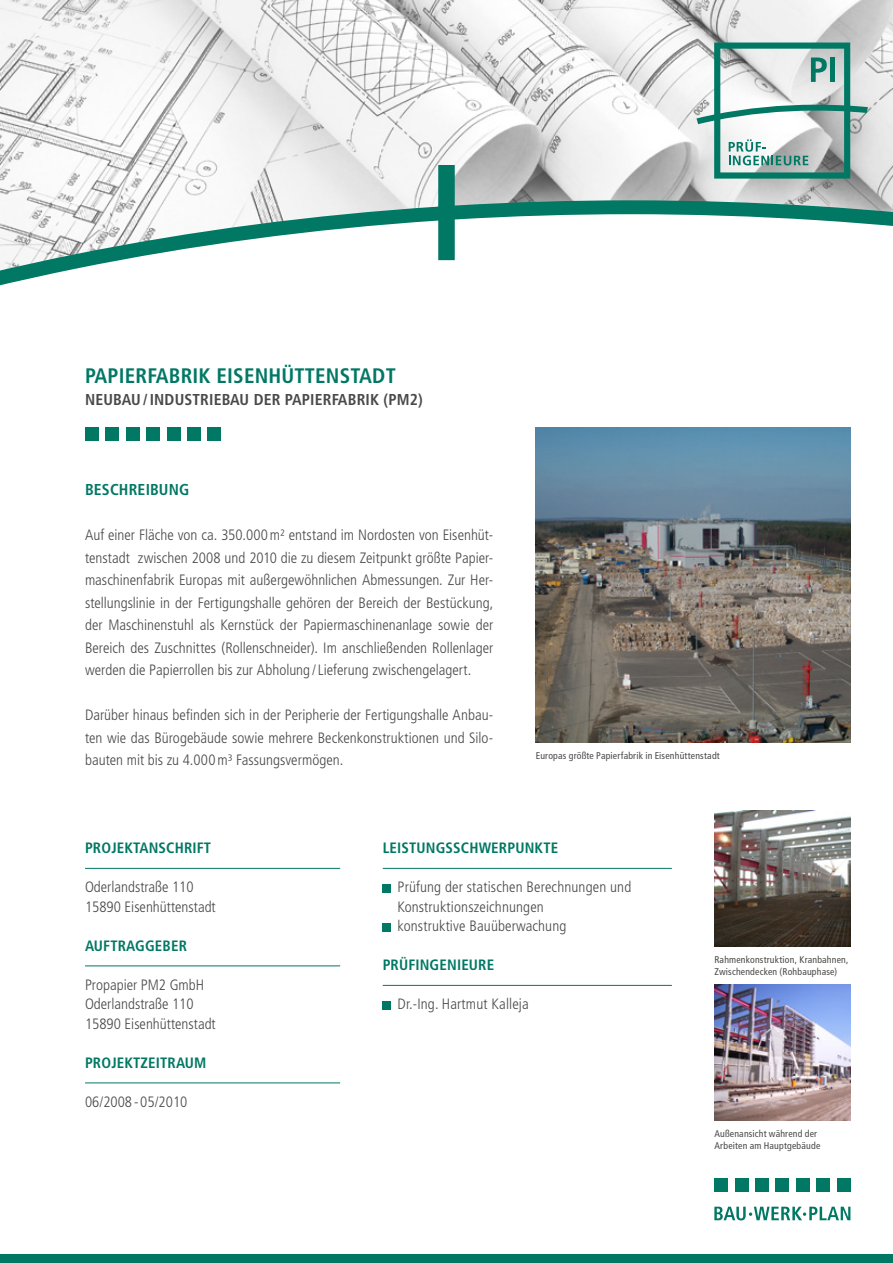
<style>
.page{position:relative;width:893px;height:1263px;background:#fff}
.page>*{position:absolute;margin:0;border:0;box-sizing:border-box;transform-origin:0 0}
.t1{font:700 condensed 21px "Frutiger LT Std";letter-spacing:.01em;color:#007864}
.t2{font:700 condensed 15.75px "Frutiger LT Std";letter-spacing:.01em;color:#494948}
.t3{font:700 condensed 15.75px "Frutiger LT Std";letter-spacing:.01em;color:#007864}
.t4{font:300 condensed 15px/22.5px "Frutiger LT Std";color:#494948}
.t5{font:700 condensed 15px "Frutiger LT Std";letter-spacing:.01em;color:#007864}
.t6{font:condensed 9.75px/11.7px "Frutiger LT Std";letter-spacing:.02em;color:#494948}
</style>
<div class="page">
<img style="left:0;top:0;width:893px;height:165px">
<svg style="left:0;top:165px;width:893px;height:121px"></svg>
<div style="left:0;top:1254px;width:893px;height:9px;background:#007864"></div>
<svg style="left:714px;top:1207px;width:136px;height:13px"></svg>
<div style="left:837px;top:1178px;width:13px;height:13px;background:#007864"></div>
<div style="left:816px;top:1178px;width:14px;height:13px;background:#007864"></div>
<div style="left:796px;top:1178px;width:14px;height:13px;background:#007864"></div>
<div style="left:776px;top:1178px;width:13px;height:13px;background:#007864"></div>
<div style="left:755px;top:1178px;width:14px;height:13px;background:#007864"></div>
<div style="left:735px;top:1178px;width:13px;height:13px;background:#007864"></div>
<div style="left:714px;top:1178px;width:14px;height:13px;background:#007864"></div>
<svg style="left:696px;top:43px;width:172px;height:136px"></svg>
<div style="left:208px;top:428px;width:13px;height:13px;background:#007864"></div>
<div style="left:187px;top:428px;width:14px;height:13px;background:#007864"></div>
<div style="left:167px;top:428px;width:13px;height:13px;background:#007864"></div>
<div style="left:146px;top:428px;width:14px;height:13px;background:#007864"></div>
<div style="left:126px;top:428px;width:14px;height:13px;background:#007864"></div>
<div style="left:106px;top:428px;width:13px;height:13px;background:#007864"></div>
<div style="left:85px;top:428px;width:14px;height:13px;background:#007864"></div>
<img style="left:714px;top:810px;width:136px;height:136px">
<img style="left:714px;top:984px;width:136px;height:136px">
<img style="left:536px;top:428px;width:314px;height:314px">
<hr style="left:85px;top:868px;width:255px;height:1px;background:#007864">
<hr style="left:85px;top:966px;width:255px;height:1px;background:#007864">
<hr style="left:85px;top:1083px;width:255px;height:1px;background:#007864">
<hr style="left:383px;top:868px;width:289px;height:1px;background:#007864">
<hr style="left:383px;top:985px;width:289px;height:1px;background:#007864">
<div style="left:383px;top:884px;width:8px;height:8px;background:#007864"></div>
<div style="left:383px;top:923px;width:8px;height:8px;background:#007864"></div>
<div style="left:383px;top:1001px;width:8px;height:8px;background:#007864"></div>
<h1 class="t1" style="left:85px;top:363px;width:312px">PAPIERFABRIK EISENHÜTTENSTADT</h1>
<p class="t2" style="left:85px;top:390px;width:339px">NEUBAU/ INDUSTRIEBAU DER PAPIERFABRIK (PM2)</p>
<p class="t3" style="left:85px;top:480px;width:106px">BESCHREIBUNG</p>
<p class="t4" style="left:85px;top:524px;width:410px;text-align:justify">Auf einer Fläche von ca. 350.000m² entstand im Nordosten von Eisenhüt&shy;tenstadt zwischen 2008 und 2010 die zu diesem Zeitpunkt größte Papier&shy;maschinenfabrik Europas mit außergewöhnlichen Abmessungen. Zur Her&shy;stellungslinie in der Fertigungshalle gehören der Bereich der Bestückung, der Maschinenstuhl als Kernstück der Papiermaschinenanlage sowie der Bereich des Zuschnittes (Rollenschneider). Im anschließenden Rollenlager werden die Papierrollen bis zur Abholung /Lieferung zwischengelagert.</p>
<p class="t4" style="left:85px;top:704px;width:410px;text-align:justify">Darüber hinaus befinden sich in der Peripherie der Fertigungshalle Anbau&shy;ten wie das Bürogebäude sowie mehrere Beckenkonstruktionen und Silo&shy;bauten mit bis zu 4.000m³ Fassungsvermögen.</p>
<p class="t6" style="left:536px;top:750px;width:186px">Europas größte Papierfabrik in Eisenhüttenstadt</p>
<p class="t5" style="left:85px;top:839px;width:128px">PROJEKTANSCHRIFT</p>
<p class="t4" style="left:85px;top:877px;width:132px;line-height:19.5px">Oderlandstraße 110<br>15890 Eisenhüttenstadt</p>
<p class="t5" style="left:85px;top:937px;width:104px">AUFTRAGGEBER</p>
<p class="t4" style="left:85px;top:975px;width:132px;line-height:19.5px">Propapier PM2 GmbH<br>Oderlandstraße 110<br>15890 Eisenhüttenstadt</p>
<p class="t5" style="left:85px;top:1054px;width:123px">PROJEKTZEITRAUM</p>
<p class="t4" style="left:85px;top:1090px;width:104px">06/2008 - 05/2010</p>
<p class="t5" style="left:383px;top:839px;width:177px">LEISTUNGSSCHWERPUNKTE</p>
<p class="t4" style="left:398px;top:877px;width:235px;line-height:19.5px">Prüfung der statischen Berechnungen und<br>Konstruktionszeichnungen<br>konstruktive Bauüberwachung</p>
<p class="t5" style="left:383px;top:956px;width:113px">PRÜFINGENIEURE</p>
<p class="t4" style="left:398px;top:993px;width:133px">Dr.-Ing. Hartmut Kalleja</p>
<p class="t6" style="left:714px;top:954px;width:136px">Rahmenkonstruktion, Kranbahnen,<br>Zwischendecken (Rohbauphase)</p>
<p class="t6" style="left:714px;top:1128px;width:107px">Außenansicht während der<br>Arbeiten am Hauptgebäude</p>
</div>
